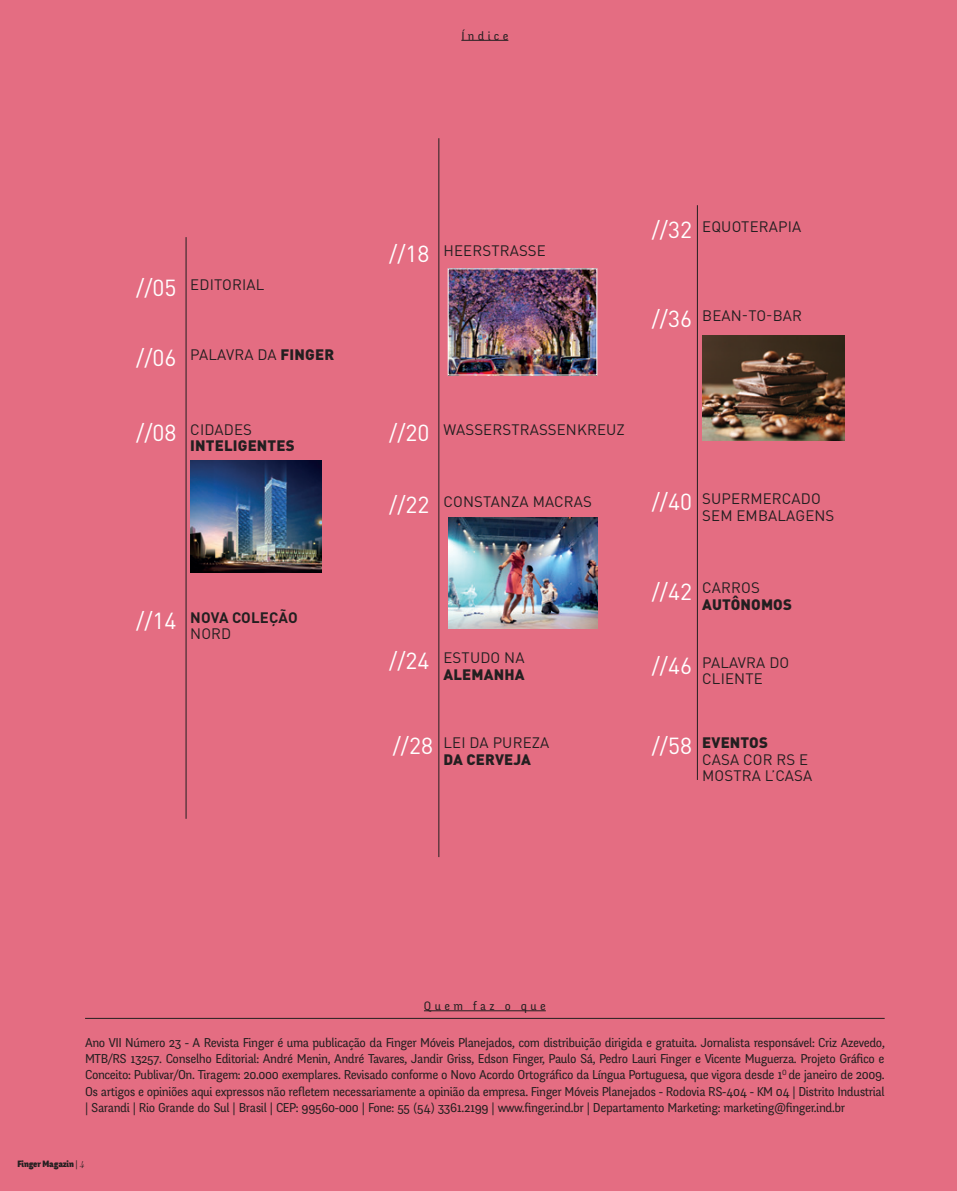
<style>
.page{position:relative;width:957px;height:1191px;background:#e46d82}
.page>*{position:absolute;margin:0;border:0;box-sizing:border-box;transform-origin:0 0}
.t1{font:22.95px "DIN Pro";color:#fff}
.t2{font:15px/16.5px "DIN Pro";letter-spacing:.01em;color:#231f20}
.t3{font:900 15px/16.5px "DIN Pro";letter-spacing:.01em;color:#231f20}
.t4{font:700 15px/16.5px "DIN Pro";letter-spacing:.01em;color:#231f20}
.t5{font:12.75px/16.2px "Fengardo Neue";letter-spacing:-.03em;color:#231f20;text-align:justify}
.t6{font:12px "Fengardo Neue";letter-spacing:.28em;color:#231f20}
.t7{font:900 9px "Fengardo Neue";letter-spacing:-.02em;color:#231f20}
.s1{font-size:22.95px;color:#fff}
.s2{font-weight:900}
.s3{font-weight:400;font-size:22.95px;color:#fff}
.s4{font-weight:400}
.s5{font-family:"Century Expanded LT Std";font-weight:400;font-style:italic}
</style>
<div class="page">
<hr style="left:461px;top:40px;width:47px;height:1px;background:#231f20">
<hr style="left:424px;top:1010px;width:122px;height:1px;background:#231f20">
<hr style="left:85px;top:1018px;width:799px;height:1px;background:#231f20">
<img style="left:190px;top:461px;width:132px;height:111px">
<img style="left:450px;top:271px;width:145px;height:102px">
<img style="left:448px;top:517px;width:149px;height:112px">
<img style="left:702px;top:336px;width:142px;height:105px">
<hr style="left:697px;top:205px;width:1px;height:575px;background:#231f20">
<hr style="left:186px;top:237px;width:1px;height:582px;background:#231f20">
<hr style="left:438px;top:138px;width:1px;height:719px;background:#231f20">
<p class="t6" style="left:461px;top:29px;width:49px">Índice</p>
<p class="t2" style="left:136px;top:275px;width:95px"><span class="s1">//05</span> EDITORIAL</p>
<p class="t2" style="left:136px;top:346px;width:199px"><span class="s1">//06</span> PALAVRA DA <span class="s2">FINGER</span></p>
<p class="t3" style="left:190px;top:420px;width:106px;text-indent:-54px"><span class="s3">//08</span> <span class="s4">CIDAD ES<br></span>INTELIGENTES</p>
<p class="t4" style="left:190px;top:608px;width:109px;text-indent:-54px"><span class="s3">//14</span> NOVA COLEÇÃO<br><span class="s4">NORD</span></p>
<p class="t2" style="left:389px;top:241px;width:158px"><span class="s1">//18</span> HEERSTRASSE</p>
<p class="t2" style="left:652px;top:218px;width:151px"><span class="s1">//32</span> EQUOTERAPIA</p>
<h1 class="t1" style="left:652px;top:303px;width:42px">//36</h1>
<p class="t2" style="left:702px;top:307px;width:101px">BEAN-TO-BAR</p>
<p class="t2" style="left:389px;top:420px;width:237px"><span class="s1">//20</span> WASSERSTRASSENKREUZ</p>
<p class="t2" style="left:389px;top:493px;width:203px"><span class="s1">//22</span> CONSTANZA MACRAS</p>
<h1 class="t1" style="left:652px;top:486px;width:42px">//40</h1>
<p class="t2" style="left:702px;top:490px;width:134px">SUPERMERCADO<br>SEM EMBALAGENS</p>
<h1 class="t1" style="left:652px;top:575px;width:42px">//42</h1>
<p class="t2" style="left:702px;top:579px;width:59px">CARROS</p>
<p class="t3" style="left:702px;top:595px;width:91px">AUTÔNOMOS</p>
<p class="t2" style="left:389px;top:649px;width:137px;text-align:right"><span class="s1">//24</span> ESTUD O NA<br><span class="s2">ALEMANHA</span></p>
<p class="t2" style="left:702px;top:653px;width:89px;text-indent:-50px"><span class="s1">//46</span> PALAVRA D O<br>CLIENTE</p>
<p class="t2" style="left:443px;top:734px;width:107px;text-indent:-51px"><span class="s1">//28</span> LEI DA PUREZA<br><span class="s2">DA CERVEJA</span></p>
<p class="t2" style="left:702px;top:734px;width:112px;text-indent:-50px"><span class="s1">//58</span> <span class="s2">EVENTOS<br></span>CASA COR RS E<br>MOSTRA L’CASA</p>
<p class="t6" style="left:424px;top:999px;width:123px">Quem faz o que</p>
<p class="t5" style="left:85px;top:1034px;width:801px">Ano VII N úmero 23 - A Revista Finger é uma publicação da Finger Móveis Planejados, com distribuição dirigida e gratuita. Jornalista responsável: Criz Azevedo, MTB/RS 13257. Conselho Editorial: André Menin, André Tavares, Jandir Griss, Edson Finger, Paulo Sá, Pedro Lauri Finger e Vicente Muguerza. Projeto Gráfico e Conceito: Publivar/On. Tiragem: 20.000 exemplares. Revisado conforme o N ovo Acordo Ortográfico da Língua Portuguesa, que vigora desde 1<sup>O</sup> de janeiro de 2009.<br>Os artigos e opiniões aqui expressos não refletem necessariamente a opinião da empresa. Finger Móveis Planejados - Rodovia RS-404 - KM 04 | Distrito Industrial | Sarandi | Rio Grande do Sul | Brasil | CEP: 99560-000 | Fone: 55 (54) 3361.2199 | www.finger.ind.br | Departamento Marketing: marketing@finger.ind.br</p>
<p class="t7" style="left:17px;top:1158px;width:69px">Finger Magazin <span class="s4">|</span> <span class="s5">4</span></p>
</div>
